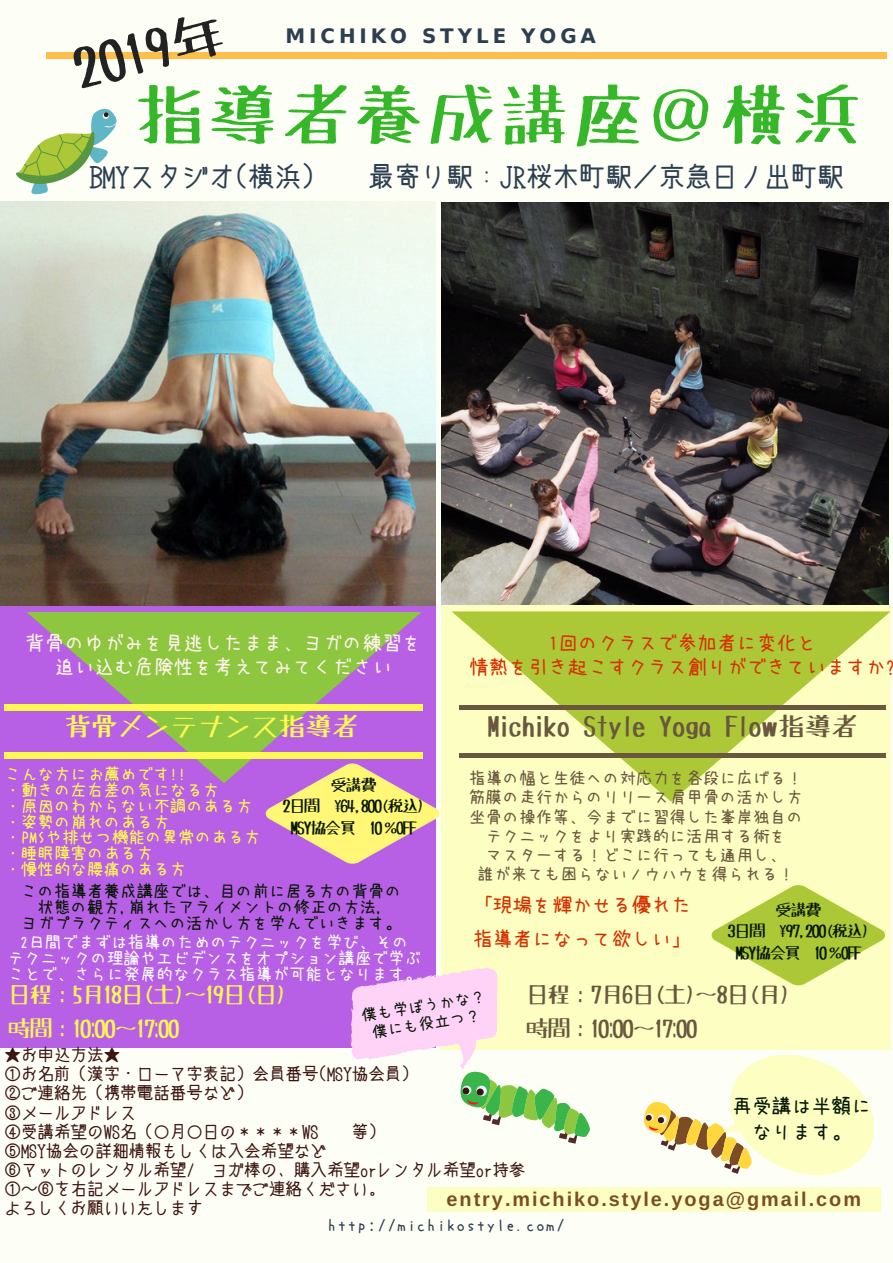
<style>
.page{position:relative;width:893px;height:1263px;background:#fdfff6}
.page>*{position:absolute;margin:0;border:0;box-sizing:border-box;transform-origin:0 0}
.t1{font:69.6px "Tanuki Permanent Marker";letter-spacing:.05em;color:#35b729}
.t2{font:52.95px "Tanuki Permanent Marker";color:#222}
.t3{font:26.55px "cinecaption";color:#2c3e50}
.t4{font:26.55px "Tanuki Permanent Marker";color:#69573e}
.t5{font:26.55px "Tanuki Permanent Marker";color:#fff952}
.t6{font:23.25px/33.8px "Tanuki Permanent Marker";letter-spacing:-.07em;color:#fff952}
.t7{font:23.25px/33.8px "Tanuki Permanent Marker";letter-spacing:-.07em;color:#69573e}
.t8{font:19.8px/33.8px "uzura font";color:#d73000}
.t9{font:19.8px/23.7px "uzura font";color:#fff2eb;text-align:center}
.t10{font:700 19.8px "Arimo";letter-spacing:.1em;color:#7c4d25}
.t11{font:700 19.8px "DejaVu Sans";letter-spacing:.2em;color:#2c3e50}
.t12{font:19.8px/26px "uzura font";color:#071705;text-align:center}
.t13{font:16.5px/19.2px "cinecaption";color:#3d1510}
.t14{font:16.5px/19.2px "uzura font";letter-spacing:.01em;color:#69573e;text-align:center}
.t15{font:16.5px/15.8px "uzura font";color:#fff952}
.t16{font:16.5px/15.8px "uzura font";color:#f9feff;text-align:center}
.t17{font:16.5px/15.8px "uzura font";color:#071705;text-align:center}
.t18{font:16.5px/21.5px "Tanuki Permanent Marker";letter-spacing:-.1em;color:#071705;text-align:center}
.t19{font:16.5px "uzura font";letter-spacing:.1em;color:#2c3e50}
.t20{font:15.6px/18px "uzura font";color:#071705;text-align:center}
</style>
<div class="page">
<img style="left:0;top:202px;width:436px;height:404px">
<div style="left:0;top:606px;width:436px;height:441px;background:#b760e6"></div>
<div style="left:46px;top:52px;width:841px;height:7px;background:#ffbd4a"></div>
<img style="left:441px;top:203px;width:447px;height:402px">
<div style="left:441px;top:605px;width:450px;height:444px;background:#fcffc1"></div>
<svg style="left:452px;top:611px;width:439px;height:191px;fill:#acc83e"></svg>
<svg style="left:26px;top:612px;width:396px;height:171px;fill:#8dc63f"></svg>
<svg style="left:712px;top:885px;width:173px;height:100px"></svg>
<div style="left:427px;top:1187px;width:453px;height:25px;background:#fcffc1"></div>
<div style="left:460px;top:753px;width:426px;height:5px;background:#69573e"></div>
<svg style="left:341px;top:967px;width:253px;height:177px"></svg>
<svg style="left:640px;top:1049px;width:251px;height:148px"></svg>
<svg style="left:16px;top:108px;width:101px;height:87px"></svg>
<div style="left:5px;top:752px;width:418px;height:7px;background:#fff952"></div>
<hr style="left:460px;top:705px;width:426px;height:4px;background:#69573e">
<div style="left:5px;top:704px;width:418px;height:6px;background:#fff952"></div>
<svg style="left:266px;top:763px;width:173px;height:101px"></svg>
<h2 class="t2" style="left:67px;top:45px;width:155px;rotate:-15deg">2019年</h2>
<p class="t11" style="left:285px;top:24px;width:312px">MICHIKO STYLE YOGA</p>
<h1 class="t1" style="left:135px;top:81px;width:728px">指導者養成講座＠横浜</h1>
<h3 class="t3" style="left:89px;top:162px;width:227px">BMYスタジオ(横浜)</h3>
<h3 class="t3" style="left:367px;top:162px;width:478px">最寄り駅：JR桜木町駅／京急日ノ出町駅</h3>
<p class="t9" style="left:25px;top:631px;width:398px">背骨のゆがみを見逃したまま、ヨガの練習を追い込む危険性を考えてみてください</p>
<p class="t8" style="left:469px;top:631px;width:428px;line-height:23.7px;text-align:center">1回のクラスで参加者に変化と<br>情熱を引き起こすクラス創りができていますか?</p>
<h3 class="t5" style="left:65px;top:713px;width:295px">背骨メンテナンス指導者</h3>
<p class="t15" style="left:5px;top:766px;width:258px">こんな方にお薦めです!!<br>・動きの左右差の気になる方<br>・原因のわからない不調のある方・姿勢の崩れのある方<br>・PMSや排せつ機能の異常のある方・睡眠障害のある方<br>・慢性的な腰痛のある方</p>
<h3 class="t4" style="left:487px;top:713px;width:372px">Michiko Style Yoga Flow指導者</h3>
<p class="t14" style="left:469px;top:769px;width:335px">指導の幅と生徒への対応力を各段に広げる！筋膜の走行からのリリース肩甲骨の活かし方坐骨の操作等、今までに習得した峯岸独自のテクニックをより実践的に活用する術を<br>マスターする！どこに行っても通用し、<br>誰が来ても困らないノウハウを得られる！</p>
<p class="t8" style="left:473px;top:888px;width:220px">「現場を輝かせる優れた指導者になって欲しい」</p>
<h3 class="t7" style="left:526px;top:978px;width:267px">日程：7月6日(土)～8日(月)時間：10:00～17:00</h3>
<p class="t18" style="left:282px;top:774px;width:144px">受講費<br>2日間 ¥64,800(税込)<br>MSY協会員 10％OFF</p>
<p class="t17" style="left:21px;top:884px;width:382px">この指導者養成講座では、目の前に居る方の背骨の状態の観方,崩れたアライメントの修正の方法,<br>ヨガプラクティスへの活かし方を学んでいきます。</p>
<p class="t18" style="left:728px;top:899px;width:143px">受講費<br>3日間 ¥97,200(税込)<br>MSY協会員 10％OFF</p>
<p class="t16" style="left:8px;top:934px;width:415px">2日間でまずは指導のためのテクニックを学び、その<br>テクニックの理論やエビデンスをオプション講座で学ぶことで、さらに発展的なクラス指導が可能となります。</p>
<h3 class="t6" style="left:8px;top:978px;width:281px">日程：5月18日(土)～19日(日)時間：10:00～17:00</h3>
<p class="t20" style="left:361px;top:1007px;width:127px;rotate:-9deg">僕も学ぼうかな？僕にも役立つ？</p>
<p class="t13" style="left:5px;top:1045px;width:407px">★お申込方法★<br>①お名前（漢字・ローマ字表記）会員番号(MSY協会員)<br>②ご連絡先（携帯電話番号など）<br>③メールアドレス<br>④受講希望のWS名（〇月〇日の＊＊＊＊WS</p>
<p class="t12" style="left:732px;top:1093px;width:140px">再受講は半額になります。</p>
<p class="t13" style="left:352px;top:1121px;width:35px">等）</p>
<p class="t13" style="left:5px;top:1140px;width:522px">⑤MSY協会の詳細情報もしくは入会希望など<br>⑥マットのレンタル希望/ ヨガ棒の、購入希望orレンタル希望or持参<br>①～⑥を右記メールアドレスまでご連絡ください。<br>よろしくお願いいたします</p>
<p class="t10" style="left:447px;top:1188px;width:416px">entry.michiko.style.yoga@gmail.com</p>
<p class="t19" style="left:328px;top:1216px;width:238px">http://michikostyle.com/</p>
</div>
